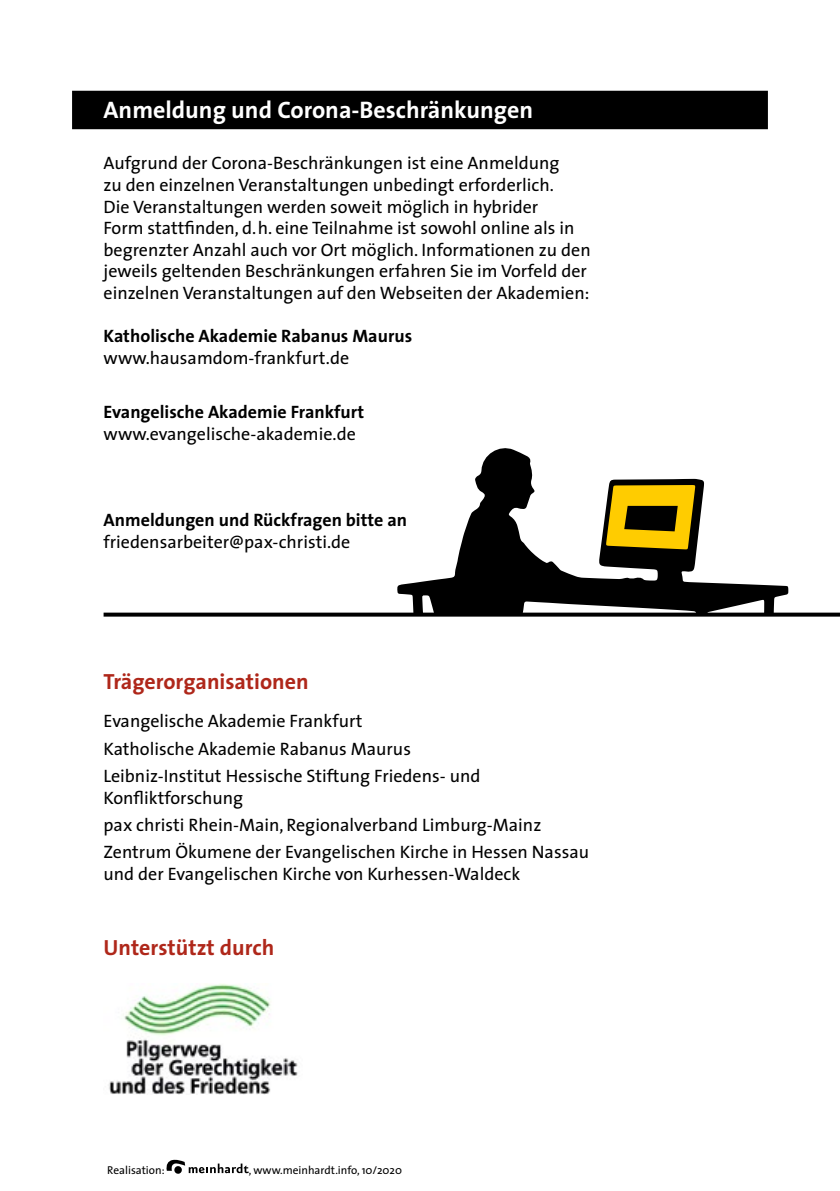
<style>
.page{position:relative;width:840px;height:1191px;background:#fff}
.page>*{position:absolute;margin:0;border:0;box-sizing:border-box;transform-origin:0 0}
.t1{font:700 24px "Mtud The Sans";color:#fff}
.t2{font:700 22px "Mtud The Sans";color:#af271a}
.t3{font:18px/21.6px "Mtud The Sans";color:#000}
.t4{font:700 18px "Mtud The Sans";color:#000}
.t5{font:11.4px "Mtud The Sans";color:#000}
</style>
<div class="page">
<div style="left:73px;top:92px;width:693px;height:36px;background:#000"></div>
<div style="left:72px;top:91px;width:695px;height:38px;border:2px solid #000"></div>
<svg style="left:166px;top:1159px;width:83px;height:14px"></svg>
<img style="left:108px;top:983px;width:190px;height:111px">
<svg style="left:397px;top:448px;width:390px;height:164px"></svg>
<svg style="left:103px;top:612px;width:736px;height:4px;background:#212121"></svg>
<svg style="left:602px;top:482px;width:97px;height:70px;background:#9b7d09"></svg>
<h1 class="t1" style="left:103px;top:90px;width:431px">Anmeldung und Corona-Beschränkungen</h1>
<p class="t3" style="left:103px;top:152px;width:488px">Aufgrund der Corona-Beschränkungen ist eine Anmeldung<br>zu den einzelnen Veranstaltungen unbedingt erforderlich.<br>Die Veranstaltungen werden soweit möglich in hybrider<br>Form stattfinden, d.h. eine Teilnahme ist sowohl online als in begrenzter Anzahl auch vor Ort möglich. Informationen zu den jeweils geltenden Beschränkungen erfahren Sie im Vorfeld der einzelnen Veranstaltungen auf den Webseiten der Akademien:</p>
<p class="t4" style="left:103px;top:321px;width:310px">Katholische Akademie Rabanus Maurus</p>
<p class="t3" style="left:103px;top:346px;width:247px">www.hausamdom-frankfurt.de</p>
<p class="t4" style="left:103px;top:397px;width:262px">Evangelische Akademie Frankfurt</p>
<p class="t3" style="left:103px;top:422px;width:254px">www.evangelische-akademie.de</p>
<p class="t4" style="left:103px;top:505px;width:305px">Anmeldungen und Rückfragen bitte an</p>
<p class="t3" style="left:103px;top:530px;width:248px">friedensarbeiter@pax-christi.de</p>
<p class="t2" style="left:103px;top:663px;width:206px">Trägerorganisationen</p>
<p class="t3" style="left:103px;top:707px;width:378px;line-height:27.2px">Evangelische Akademie Frankfurt<br>Katholische Akademie Rabanus Maurus<br>Leibniz-Institut Hessische Stiftung Friedens- und</p>
<p class="t3" style="left:103px;top:783px;width:486px;line-height:27.2px">Konfliktforschung<br>pax christi Rhein-Main, Regionalverband Limburg-Mainz<br>Zentrum Ökumene der Evangelischen Kirche in Hessen Nassau</p>
<p class="t3" style="left:103px;top:862px;width:418px">und der Evangelischen Kirche von Kurhessen-Waldeck</p>
<p class="t2" style="left:103px;top:929px;width:172px">Unterstützt durch</p>
<p class="t5" style="left:107px;top:1160px;width:59px">Realisation:</p>
<p class="t5" style="left:249px;top:1160px;width:155px">, www.meinhardt.info, 10/2020</p>
</div>
